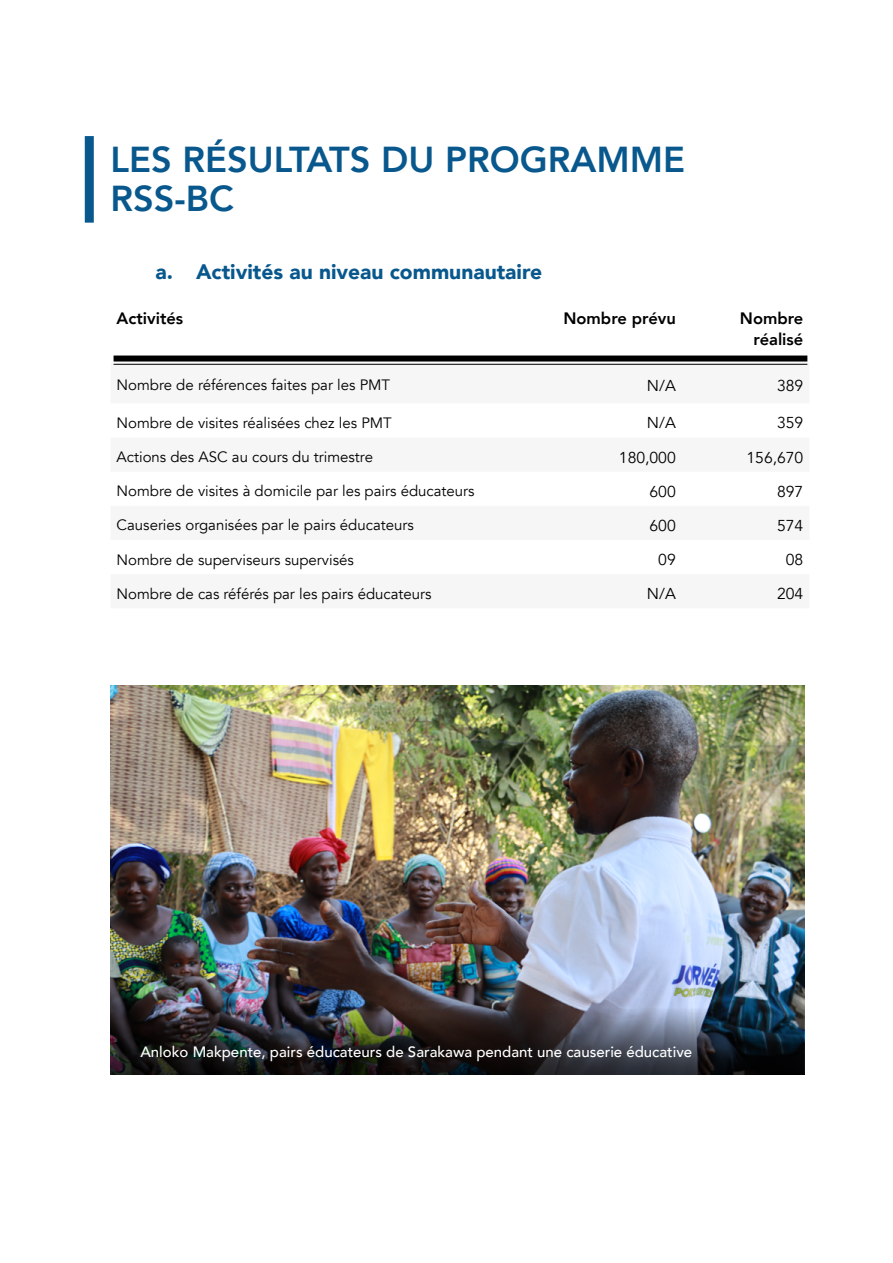
<style>
.page{position:relative;width:893px;height:1263px;background:#fff}
.page>*{position:absolute;margin:0;border:0;box-sizing:border-box;transform-origin:0 0}
.t1{font:800 36px/38.8px "Avenir";color:#08588d}
.t2{font:900 21px "Avenir";color:#08588d}
.t3{font:800 16.5px/21px "Avenir";color:#000;text-align:right}
.t4{font:15.75px "Avenir";color:#000}
.t5{font:15px "Avenir";color:#000}
.t6{font:500 15px "Avenir";color:#fff}
</style>
<div class="page">
<div style="left:85px;top:136px;width:9px;height:87px;background:#08588d"></div>
<svg style="left:113px;top:363px;width:695px;height:2px"></svg>
<img style="left:111px;top:685px;width:693px;height:322px">
<img style="left:111px;top:1007px;width:693px;height:68px">
<div style="left:114px;top:355px;width:693px;height:6px;background:#000"></div>
<hr style="left:114px;top:364px;width:693px;height:1px;background:#000">
<h1 class="t1" style="left:111px;top:140px;width:576px">LES RÉSULTATS DU PROGRAMME<br>RSS-BC</h1>
<h2 class="t2" style="left:156px;top:254px;width:388px">a. Activités au niveau communautaire</h2>
<p class="t3" style="left:117px;top:308px;width:68px">Activités</p>
<p class="t3" style="left:563px;top:308px;width:114px">Nombre prévu</p>
<p class="t3" style="left:740px;top:308px;width:65px">Nombre réalisé</p>
<p class="t5" style="left:117px;top:376px;width:275px">Nombre de références faites par les PMT</p>
<p class="t4" style="left:647px;top:376px;width:30px">N/A</p>
<p class="t4" style="left:777px;top:376px;width:28px">389</p>
<p class="t5" style="left:117px;top:414px;width:277px">Nombre de visites réalisées chez les PMT</p>
<p class="t4" style="left:647px;top:414px;width:30px">N/A</p>
<p class="t4" style="left:777px;top:414px;width:28px">359</p>
<p class="t5" style="left:117px;top:448px;width:258px">Actions des ASC au cours du trimestre</p>
<p class="t4" style="left:619px;top:448px;width:58px">180,000</p>
<p class="t4" style="left:746px;top:448px;width:58px">156,670</p>
<p class="t5" style="left:117px;top:482px;width:360px">Nombre de visites à domicile par les pairs éducateurs</p>
<p class="t4" style="left:650px;top:482px;width:28px">600</p>
<p class="t4" style="left:777px;top:482px;width:28px">897</p>
<p class="t5" style="left:117px;top:516px;width:299px">Causeries organisées par le pairs éducateurs</p>
<p class="t4" style="left:650px;top:516px;width:28px">600</p>
<p class="t4" style="left:777px;top:516px;width:28px">574</p>
<p class="t5" style="left:117px;top:550px;width:239px">Nombre de superviseurs supervisés</p>
<p class="t4" style="left:658px;top:550px;width:19px">09</p>
<p class="t4" style="left:786px;top:550px;width:19px">08</p>
<p class="t5" style="left:117px;top:585px;width:316px">Nombre de cas référés par les pairs éducateurs</p>
<p class="t4" style="left:647px;top:584px;width:30px">N/A</p>
<p class="t4" style="left:777px;top:584px;width:28px">204</p>
<p class="t6" style="left:140px;top:1039px;width:553px">Anloko Makpente, pairs éducateurs de Sarakawa pendant une causerie éducative</p>
</div>
